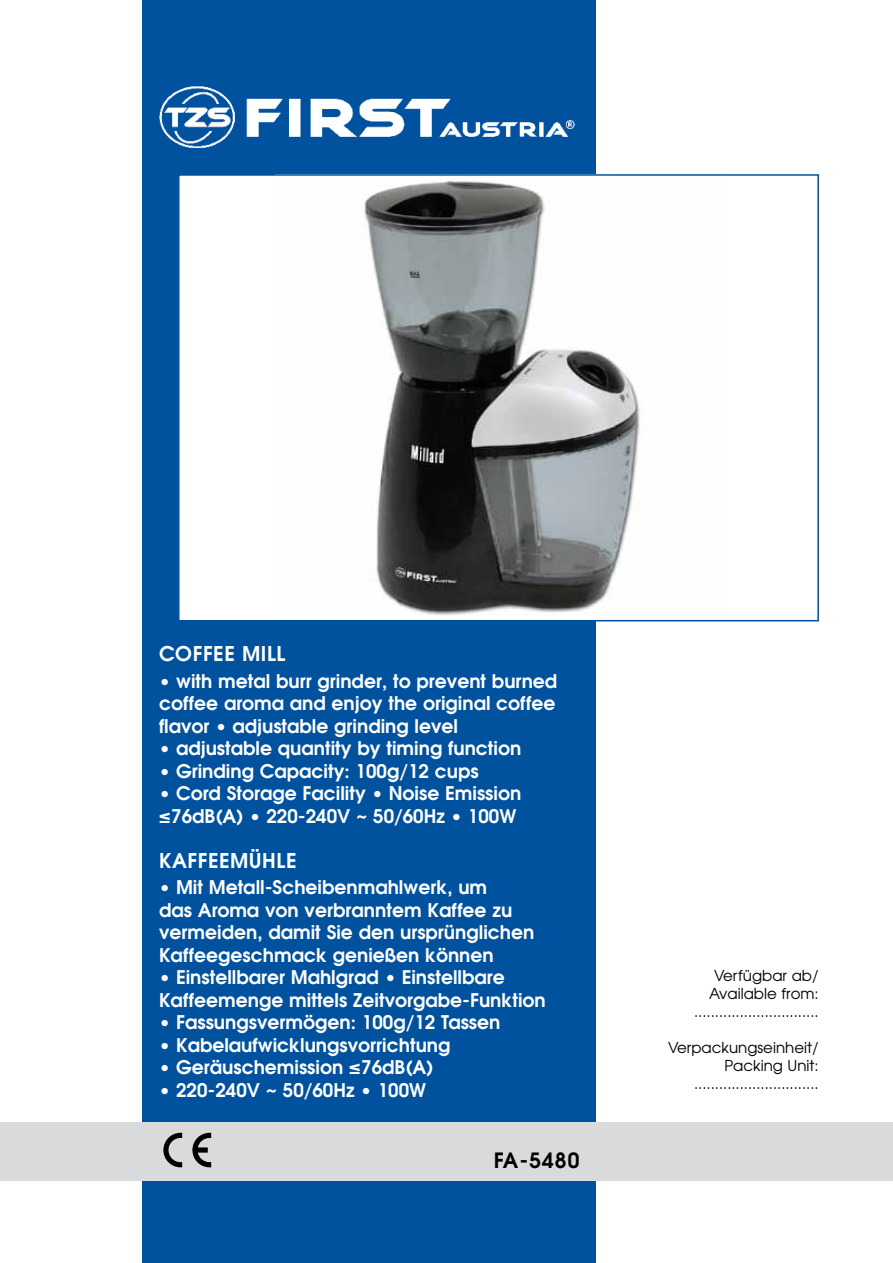
<style>
.page{position:relative;width:893px;height:1263px;background:#fff}
.page>*{position:absolute;margin:0;border:0;box-sizing:border-box;transform-origin:0 0}
.t1{font:600 21px "Avant Garde";letter-spacing:.05em;color:#000}
.t2{font:600 20.25px "Avant Garde";letter-spacing:.025em;color:#fff}
.t3{font:600 18.75px/22.5px "Avant Garde";color:#fff}
.t4{font:15px/18px "Avant Garde";color:#000;text-align:right}
.s1{font-family:"Helvetica";font-weight:700}
</style>
<div class="page">
<div style="left:142px;top:0;width:454px;height:1262px;background:#00519e"></div>
<div style="left:142px;top:621px;width:454px;height:642px;background:#00519e"></div>
<div style="left:179px;top:175px;width:639px;height:446px;background:#fff"></div>
<img style="left:364px;top:181px;width:276px;height:434px">
<div style="left:178px;top:174px;width:641px;height:447px;border:2px solid #00519e"></div>
<div style="left:0;top:1122px;width:893px;height:58px;background:#d9dadb"></div>
<svg style="left:163px;top:1133px;width:48px;height:34px"></svg>
<img style="left:159px;top:86px;width:416px;height:62px">
<p class="t2" style="left:159px;top:641px;width:128px">COFFEE MILL</p>
<p class="t3" style="left:159px;top:669px;width:400px;text-align:justify">• with metal burr grinder, to prevent burned coffee aroma and enjoy the original coffee flavor • adjustable grinding level</p>
<p class="t3" style="left:159px;top:737px;width:364px">• adjustable quantity by timing function</p>
<p class="t3" style="left:159px;top:759px;width:321px">• Grinding Capacity: 100g/12 cups</p>
<p class="t3" style="left:159px;top:782px;width:364px">• Cord Storage Facility • Noise Emission <span class="s1">≤</span>76dB(A) • 220-240V ~ 50/60Hz • 100W</p>
<p class="t2" style="left:159px;top:847px;width:139px">KAFFEEMÜHLE</p>
<p class="t3" style="left:159px;top:876px;width:377px">• Mit Metall-Scheibenmahlwerk, um<br>das Aroma von verbranntem Kaffee zu vermeiden, damit Sie den ursprünglichen Kaffeegeschmack genießen können</p>
<p class="t3" style="left:159px;top:966px;width:388px">• Einstellbarer Mahlgrad • Einstellbare<br>Kaffeemenge mittels Zeitvorgabe-Funktion</p>
<p class="t3" style="left:159px;top:1011px;width:343px">• Fassungsvermögen: 100g/12 Tassen</p>
<p class="t3" style="left:159px;top:1033px;width:293px">• Kabelaufwicklungsvorrichtung</p>
<p class="t3" style="left:159px;top:1056px;width:276px">• Geräuschemission <span class="s1">≤</span>76dB(A)</p>
<p class="t3" style="left:159px;top:1078px;width:269px">• 220-240V ~ 50/60Hz • 100W</p>
<p class="t1" style="left:494px;top:1146px;width:87px">FA-5480</p>
<p class="t4" style="left:694px;top:966px;width:126px">Verfügbar ab/<br>Available from: ..............................</p>
<p class="t4" style="left:668px;top:1038px;width:152px">Verpackungseinheit/<br>Packing Unit: ..............................</p>
</div>
